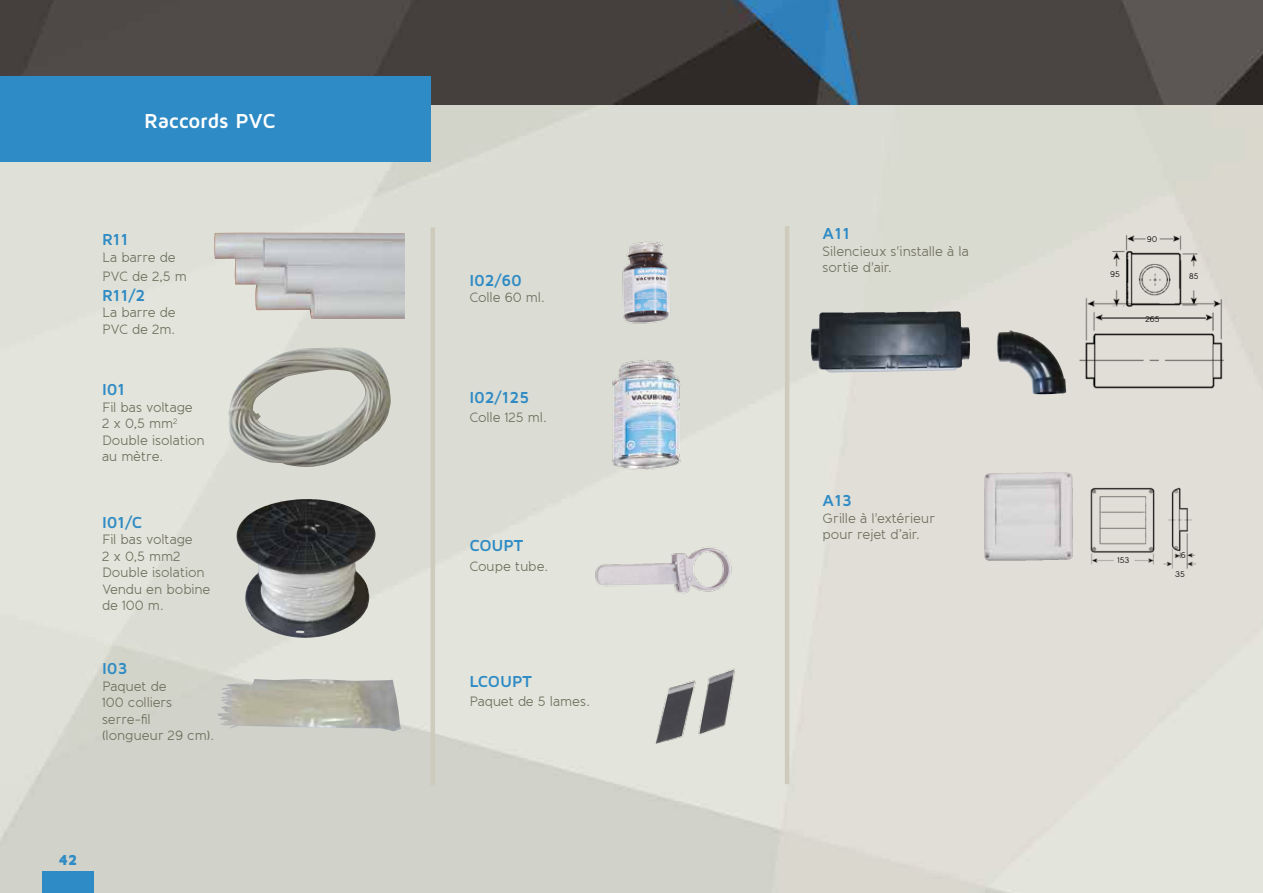
<style>
.page{position:relative;width:1263px;height:893px;background:#fff}
.page>*{position:absolute;margin:0;border:0;box-sizing:border-box;transform-origin:0 0}
.t1{font:700 21px "Maven Pro";letter-spacing:-.005em;color:#fff}
.t2{font:700 16.5px "Maven Pro";letter-spacing:-.01em;color:#2e8bc5}
.t3{font:900 15px "Maven Pro";color:#2e8bc5}
.t4{font:13.5px/16.5px "Banda";letter-spacing:-.01em;color:#6f6f5d}
.t5{font:8.25px "Banda";color:#000}
</style>
<div class="page">
<img style="left:0;top:104px;width:1263px;height:789px">
<div style="left:43px;top:872px;width:51px;height:21px;background:#2e8bc5"></div>
<img style="left:0;top:0;width:1263px;height:104px">
<div style="left:0;top:77px;width:431px;height:85px;background:#2e8bc5"></div>
<img style="left:607px;top:235px;width:74px;height:96px">
<img style="left:591px;top:538px;width:149px;height:71px">
<img style="left:223px;top:679px;width:32px;height:9px">
<img style="left:596px;top:353px;width:101px;height:126px">
<svg style="left:305px;top:348px;width:20px;height:1px"></svg>
<img style="left:619px;top:661px;width:131px;height:94px">
<img style="left:258px;top:499px;width:52px;height:10px">
<img style="left:984px;top:472px;width:89px;height:89px">
<img style="left:1083px;top:482px;width:120px;height:90px">
<div style="left:1113px;top:556px;width:20px;height:11px;background:#e1ded7"></div>
<div style="left:1170px;top:570px;width:20px;height:11px;background:#e1ded7"></div>
<div style="left:1180px;top:551px;width:6px;height:11px;background:#e1ded7"></div>
<img style="left:1067px;top:308px;width:168px;height:95px">
<img style="left:1067px;top:217px;width:168px;height:91px">
<svg style="left:1142px;top:235px;width:20px;height:11px"></svg>
<div style="left:1105px;top:270px;width:20px;height:11px;background:#e1ded7"></div>
<div style="left:1184px;top:272px;width:20px;height:11px;background:#e1ded7"></div>
<hr style="left:1101px;top:318px;width:105px;height:1px;background:#000">
<svg style="left:1142px;top:315px;width:20px;height:11px"></svg>
<hr style="left:431px;top:227px;width:4px;height:558px;background:#cecabc">
<hr style="left:785px;top:226px;width:4px;height:558px;background:#cecabc">
<img style="left:214px;top:232px;width:191px;height:87px">
<div style="left:858px;top:295px;width:159px;height:17px;background:#dbdbd2"></div>
<h1 class="t1" style="left:144px;top:107px;width:133px">Raccords PVC</h1>
<p class="t2" style="left:102px;top:229px;width:28px">R11</p>
<p class="t4" style="left:102px;top:247px;width:86px;line-height:19.5px">La barre de<br>PVC de 2,5 m</p>
<p class="t2" style="left:102px;top:285px;width:45px">R11/2</p>
<p class="t4" style="left:102px;top:304px;width:75px">La barre de<br>PVC de 2m.</p>
<p class="t2" style="left:102px;top:379px;width:24px">I01</p>
<p class="t4" style="left:102px;top:399px;width:104px">Fil bas voltage<br>2 x 0,5 mm<sup>2<br></sup>Double isolation au mètre.</p>
<p class="t2" style="left:102px;top:512px;width:42px">I01/C</p>
<p class="t4" style="left:102px;top:531px;width:110px">Fil bas voltage<br>2 x 0,5 mm2<br>Double isolation<br>Vendu en bobine de 100 m.</p>
<p class="t2" style="left:102px;top:658px;width:27px">I03</p>
<p class="t4" style="left:102px;top:678px;width:113px">Paquet de<br>100 colliers serre-fil (longueur 29 cm).</p>
<p class="t3" style="left:59px;top:850px;width:20px">42</p>
<p class="t2" style="left:469px;top:269px;width:54px">I02/60</p>
<p class="t4" style="left:469px;top:289px;width:77px">Colle 60 ml.</p>
<p class="t2" style="left:469px;top:386px;width:62px">I02/125</p>
<p class="t4" style="left:469px;top:409px;width:79px">Colle 125 ml.</p>
<p class="t2" style="left:469px;top:535px;width:56px">COUPT</p>
<p class="t4" style="left:469px;top:558px;width:80px">Coupe tube.</p>
<p class="t2" style="left:469px;top:671px;width:64px">LCOUPT</p>
<p class="t4" style="left:469px;top:693px;width:122px">Paquet de 5 lames.</p>
<p class="t2" style="left:822px;top:223px;width:29px">A11</p>
<p class="t4" style="left:822px;top:243px;width:148px">Silencieux s'installe à la sortie d'air.</p>
<p class="t2" style="left:822px;top:490px;width:31px">A13</p>
<p class="t4" style="left:822px;top:510px;width:114px">Grille à l'extérieur pour rejet d’air.</p>
<p class="t5" style="left:1147px;top:234px;width:12px">90</p>
<p class="t5" style="left:1110px;top:269px;width:11px">95</p>
<p class="t5" style="left:1189px;top:271px;width:11px">85</p>
<p class="t5" style="left:1145px;top:314px;width:16px">265</p>
<p class="t5" style="left:1117px;top:555px;width:14px">153</p>
<p class="t5" style="left:1181px;top:550px;width:6px">6</p>
<p class="t5" style="left:1175px;top:569px;width:11px">35</p>
</div>
